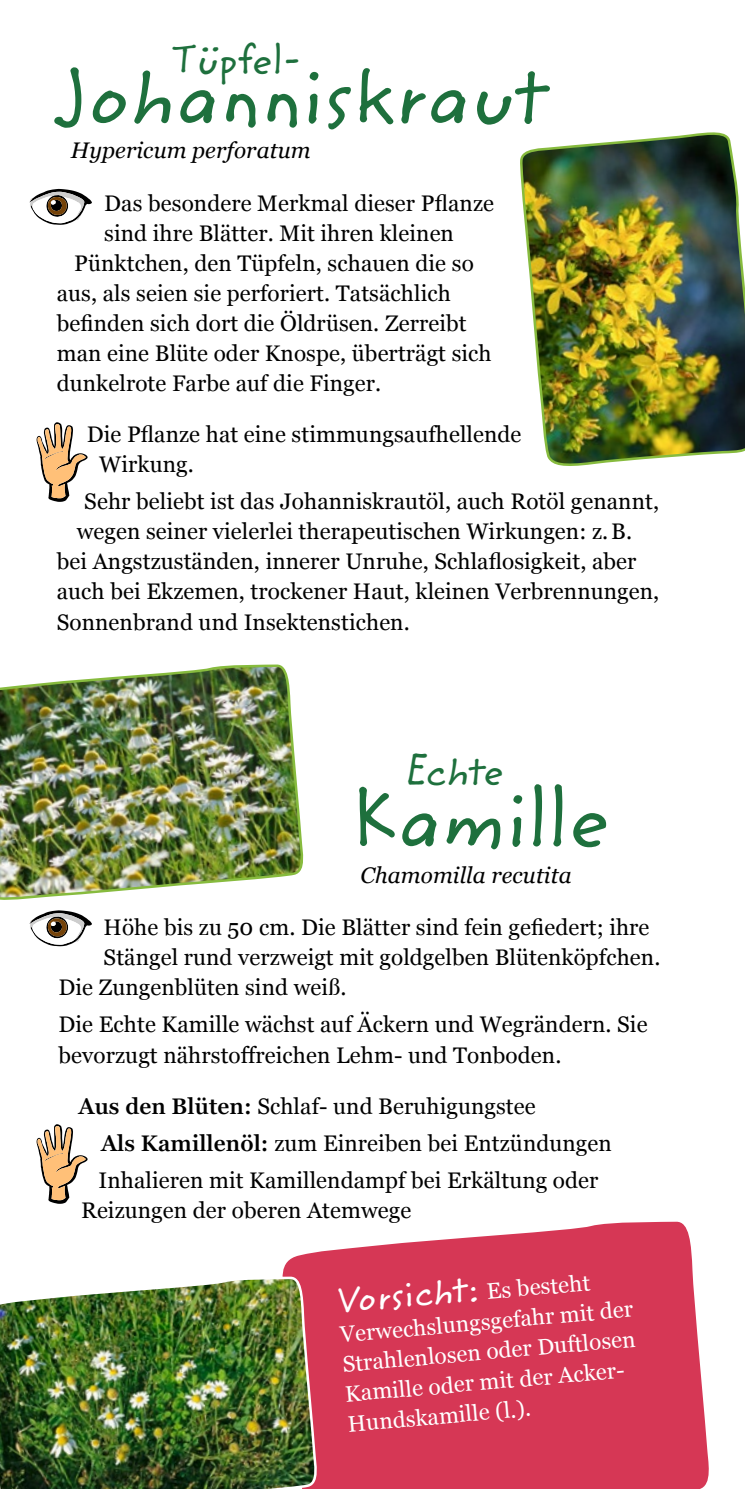
<style>
.page{position:relative;width:745px;height:1489px;background:#fff}
.page>*{position:absolute;margin:0;border:0;box-sizing:border-box;transform-origin:0 0}
.t1{font:82.5px "Zemke Hand ITC Std";letter-spacing:.005em;color:#1e703d}
.t2{font:41.25px "Zemke Hand ITC Std";letter-spacing:.005em;color:#1e703d}
.t3{font:37.5px "Zemke Hand ITC Std";color:#fff}
.t4{font:22.5px/30px "Georgia";letter-spacing:.005em;color:#000}
.t5{font:22.5px/30px "Georgia";color:#fff;text-align:justify}
.t6{font:italic 22.5px "Georgia";letter-spacing:.005em;color:#000}
.s1{font-family:"Georgia Pro";font-weight:600}
.s2{font-family:"Georgia";font-size:22.5px}
</style>
<div class="page">
<svg style="left:282px;top:1221px;width:427px;height:267px;background:#d94863"></svg>
<img style="left:520px;top:132px;width:224px;height:334px">
<img style="left:0;top:1274px;width:319px;height:214px">
<img style="left:0;top:664px;width:304px;height:236px">
<svg style="left:29px;top:189px;width:63px;height:36px"></svg>
<svg style="left:29px;top:910px;width:63px;height:36px"></svg>
<svg style="left:36px;top:422px;width:51px;height:80px"></svg>
<svg style="left:36px;top:1124px;width:51px;height:79px"></svg>
<h2 class="t2" style="left:172px;top:30px;width:130px">Tüpfel-</h2>
<h1 class="t1" style="left:53px;top:37px;width:493px">Johanniskraut</h1>
<p class="t6" style="left:71px;top:134px;width:241px">Hypericum perforatum</p>
<p class="t4" style="left:104px;top:187px;width:391px">Das besondere Merkmal dieser Pflanze</p>
<p class="t4" style="left:104px;top:217px;width:351px">sind ihre Blätter. Mit ihren kleinen</p>
<p class="t4" style="left:74px;top:247px;width:401px">Pünktchen, den Tüpfeln, schauen die so</p>
<p class="t4" style="left:57px;top:277px;width:395px">aus, als seien sie perforiert. Tatsächlich</p>
<p class="t4" style="left:57px;top:307px;width:411px">befinden sich dort die Öldrüsen. Zerreibt</p>
<p class="t4" style="left:57px;top:337px;width:436px">man eine Blüte oder Knospe, überträgt sich</p>
<p class="t4" style="left:57px;top:367px;width:326px">dunkelrote Farbe auf die Finger.</p>
<p class="t4" style="left:99px;top:418px;width:423px;text-indent:-13px">Die Pflanze hat eine stimmungsaufhellende<br>Wirkung.</p>
<p class="t4" style="left:84px;top:485px;width:576px">Sehr beliebt ist das Johanniskrautöl, auch Rotöl genannt,</p>
<p class="t4" style="left:77px;top:515px;width:556px">wegen seiner vielerlei therapeutischen Wirkungen: z.B.</p>
<p class="t4" style="left:57px;top:545px;width:581px">bei Angstzuständen, innerer Unruhe, Schlaflosigkeit, aber</p>
<p class="t4" style="left:57px;top:575px;width:603px">auch bei Ekzemen, trockener Haut, kleinen Verbrennungen,</p>
<p class="t4" style="left:57px;top:605px;width:354px">Sonnenbrand und Insektenstichen.</p>
<h2 class="t2" style="left:404px;top:741px;width:101px">Echte</h2>
<h1 class="t1" style="left:349px;top:760px;width:261px">Kamille</h1>
<p class="t6" style="left:360px;top:858px;width:212px">Chamomilla recutita</p>
<p class="t4" style="left:103px;top:911px;width:547px">Höhe bis zu 50 cm. Die Blätter sind fein gefiedert; ihre</p>
<p class="t4" style="left:103px;top:941px;width:558px">Stängel rund verzweigt mit goldgelben Blütenköpfchen.</p>
<p class="t4" style="left:58px;top:971px;width:289px">Die Zungenblüten sind weiß.</p>
<p class="t4" style="left:58px;top:1008px;width:590px">Die Echte Kamille wächst auf Äckern und Wegrändern. Sie bevorzugt nährstoffreichen Lehm- und Tonboden.</p>
<p class="t4" style="left:98px;top:1086px;width:514px;line-height:37px;text-indent:-20px"><span class="s1">Aus den Blüten:</span> Schlaf- und Beruhigungstee<br><span class="s1">Als Kamillenöl:</span> zum Einreiben bei Entzündungen<br>Inhalieren mit Kamillendampf bei Erkältung oder</p>
<p class="t4" style="left:81px;top:1194px;width:331px">Reizungen der oberen Atemwege</p>
<h3 class="t3" style="left:334px;top:1273px;width:255px;rotate:-5deg">Vorsicht: <span class="s2">Es besteht</span></h3>
<p class="t5" style="left:338px;top:1318px;width:296px;rotate:-5deg">Verwechslungsgefahr mit der Strahlenlosen oder Duftlosen Kamille oder mit der Acker-Hundskamille (l.).</p>
</div>
